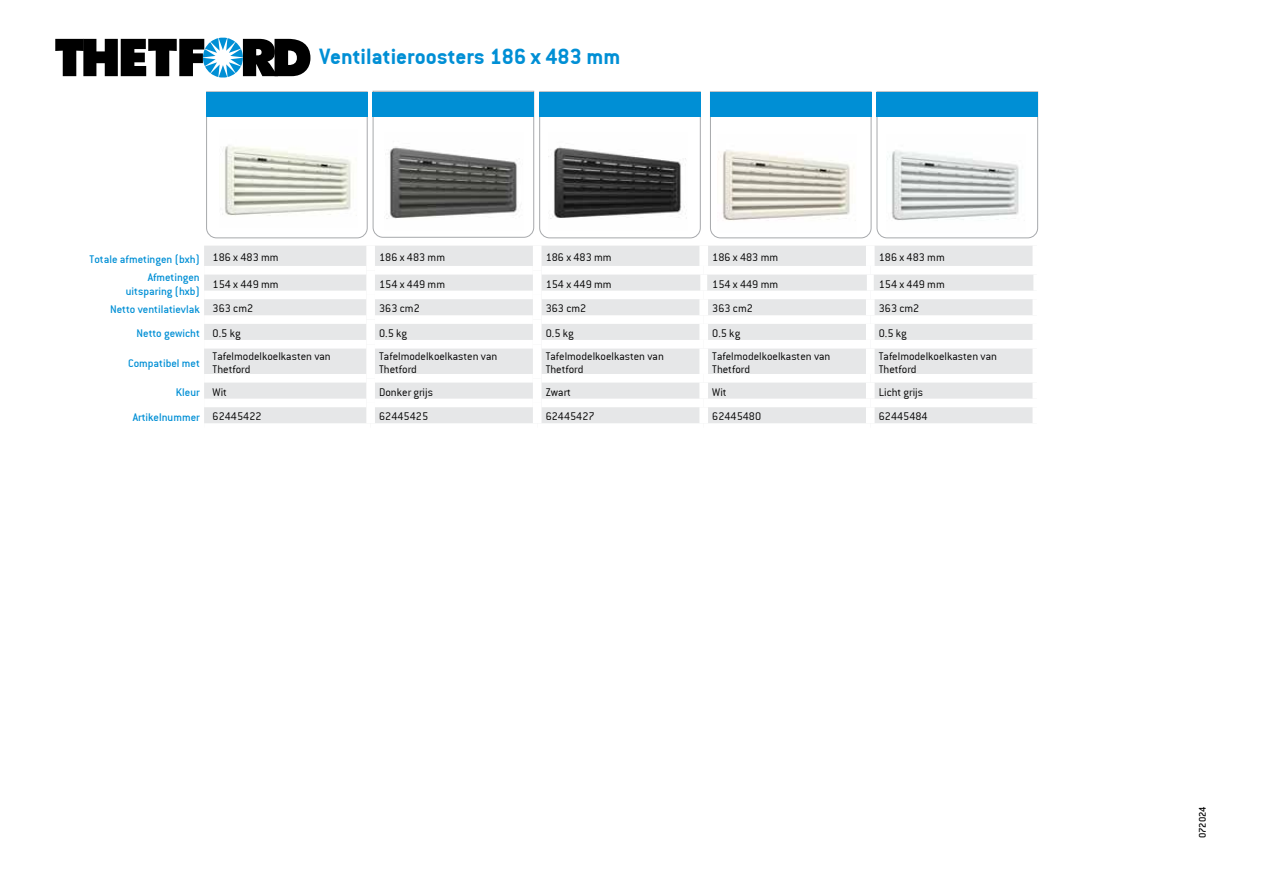
<style>
.page{position:relative;width:1263px;height:893px;background:#fff}
.page>*{position:absolute;margin:0;border:0;box-sizing:border-box;transform-origin:0 0}
.t1{font:700 24px "Conduit IT Cbold";color:#008fd5}
.t2{font:300 12px/13.5px "Conduit IT Clight";color:#000}
.t3{font:500 12px/13.5px "Conduit IT Cmedium";color:#008fd5;text-align:right}
.t4{font:500 10.5px "Conduit IT Cmedium";color:#000}
.s1{font-family:"Conduit IT Clight";font-weight:300;color:#000}
</style>
<div class="page">
<div style="left:204px;top:246px;width:829px;height:177px;background:#e6e7e8"></div>
<div style="left:204px;top:266px;width:162px;height:9px;background:#fff"></div>
<div style="left:375px;top:266px;width:158px;height:9px;background:#fff"></div>
<div style="left:541px;top:266px;width:163px;height:9px;background:#fff"></div>
<div style="left:704px;top:266px;width:166px;height:9px;background:#fff"></div>
<div style="left:870px;top:266px;width:171px;height:9px;background:#fff"></div>
<div style="left:204px;top:291px;width:162px;height:8px;background:#fff"></div>
<div style="left:375px;top:291px;width:158px;height:8px;background:#fff"></div>
<div style="left:541px;top:291px;width:163px;height:8px;background:#fff"></div>
<div style="left:704px;top:291px;width:166px;height:8px;background:#fff"></div>
<div style="left:870px;top:291px;width:171px;height:8px;background:#fff"></div>
<div style="left:204px;top:315px;width:162px;height:9px;background:#fff"></div>
<div style="left:375px;top:315px;width:158px;height:9px;background:#fff"></div>
<div style="left:541px;top:315px;width:163px;height:9px;background:#fff"></div>
<div style="left:704px;top:315px;width:166px;height:9px;background:#fff"></div>
<div style="left:870px;top:315px;width:171px;height:9px;background:#fff"></div>
<div style="left:204px;top:340px;width:162px;height:9px;background:#fff"></div>
<div style="left:375px;top:340px;width:158px;height:9px;background:#fff"></div>
<div style="left:541px;top:340px;width:163px;height:9px;background:#fff"></div>
<div style="left:704px;top:340px;width:166px;height:9px;background:#fff"></div>
<div style="left:870px;top:340px;width:171px;height:9px;background:#fff"></div>
<div style="left:204px;top:374px;width:162px;height:9px;background:#fff"></div>
<div style="left:375px;top:374px;width:158px;height:9px;background:#fff"></div>
<div style="left:541px;top:374px;width:163px;height:9px;background:#fff"></div>
<div style="left:704px;top:374px;width:166px;height:9px;background:#fff"></div>
<div style="left:870px;top:374px;width:171px;height:9px;background:#fff"></div>
<div style="left:204px;top:399px;width:162px;height:8px;background:#fff"></div>
<div style="left:375px;top:399px;width:158px;height:8px;background:#fff"></div>
<div style="left:541px;top:399px;width:163px;height:8px;background:#fff"></div>
<div style="left:704px;top:399px;width:166px;height:8px;background:#fff"></div>
<div style="left:870px;top:399px;width:171px;height:8px;background:#fff"></div>
<div style="left:366px;top:246px;width:9px;height:24px;background:#fff"></div>
<div style="left:366px;top:270px;width:9px;height:25px;background:#fff"></div>
<div style="left:366px;top:295px;width:9px;height:25px;background:#fff"></div>
<div style="left:366px;top:320px;width:9px;height:24px;background:#fff"></div>
<div style="left:366px;top:344px;width:9px;height:34px;background:#fff"></div>
<div style="left:366px;top:378px;width:9px;height:25px;background:#fff"></div>
<div style="left:366px;top:403px;width:9px;height:20px;background:#fff"></div>
<div style="left:699px;top:246px;width:9px;height:20px;background:#fff"></div>
<div style="left:866px;top:246px;width:9px;height:20px;background:#fff"></div>
<div style="left:1032px;top:246px;width:9px;height:20px;background:#fff"></div>
<div style="left:699px;top:299px;width:9px;height:16px;background:#fff"></div>
<div style="left:866px;top:299px;width:9px;height:16px;background:#fff"></div>
<div style="left:1032px;top:299px;width:9px;height:16px;background:#fff"></div>
<div style="left:699px;top:324px;width:9px;height:16px;background:#fff"></div>
<div style="left:866px;top:324px;width:9px;height:16px;background:#fff"></div>
<div style="left:1032px;top:324px;width:9px;height:16px;background:#fff"></div>
<div style="left:699px;top:349px;width:9px;height:25px;background:#fff"></div>
<div style="left:866px;top:349px;width:9px;height:25px;background:#fff"></div>
<div style="left:1032px;top:349px;width:9px;height:25px;background:#fff"></div>
<div style="left:699px;top:383px;width:9px;height:16px;background:#fff"></div>
<div style="left:866px;top:383px;width:9px;height:16px;background:#fff"></div>
<div style="left:1032px;top:383px;width:9px;height:16px;background:#fff"></div>
<div style="left:699px;top:407px;width:9px;height:16px;background:#fff"></div>
<div style="left:866px;top:407px;width:9px;height:16px;background:#fff"></div>
<div style="left:1032px;top:407px;width:9px;height:16px;background:#fff"></div>
<div style="left:700px;top:275px;width:7px;height:16px;background:#fff"></div>
<div style="left:867px;top:275px;width:7px;height:16px;background:#fff"></div>
<div style="left:533px;top:246px;width:8px;height:24px;background:#fff"></div>
<div style="left:533px;top:270px;width:8px;height:25px;background:#fff"></div>
<div style="left:533px;top:295px;width:8px;height:25px;background:#fff"></div>
<div style="left:533px;top:320px;width:8px;height:24px;background:#fff"></div>
<div style="left:533px;top:344px;width:8px;height:34px;background:#fff"></div>
<div style="left:533px;top:378px;width:8px;height:25px;background:#fff"></div>
<div style="left:533px;top:403px;width:8px;height:20px;background:#fff"></div>
<svg style="left:206px;top:91px;width:495px;height:147px"></svg>
<svg style="left:710px;top:91px;width:328px;height:147px"></svg>
<div style="left:206px;top:92px;width:161px;height:24px;background:#008fd5"></div>
<div style="left:373px;top:92px;width:161px;height:24px;background:#008fd5"></div>
<div style="left:539px;top:92px;width:162px;height:24px;background:#008fd5"></div>
<div style="left:710px;top:92px;width:161px;height:24px;background:#008fd5"></div>
<div style="left:877px;top:92px;width:161px;height:24px;background:#008fd5"></div>
<svg style="left:55px;top:37px;width:255px;height:40px"></svg>
<h1 class="t1" style="left:319px;top:43px;width:303px">Ventilatieroosters 186 x 483 mm</h1>
<p class="t3" style="left:90px;top:253px;width:190px">Totale afmetingen (bxh) <sup>186</sup> <sup>x</sup> <sup>483</sup> <sup>mm</sup></p>
<p class="t2" style="left:379px;top:250px;width:67px">186 x 483 mm</p>
<p class="t2" style="left:546px;top:250px;width:67px">186 x 483 mm</p>
<p class="t2" style="left:712px;top:250px;width:67px">186 x 483 mm</p>
<p class="t2" style="left:879px;top:250px;width:67px">186 x 483 mm</p>
<p class="t3" style="left:126px;top:270px;width:75px">Afmetingen uitsparing (hxb)</p>
<p class="t2" style="left:213px;top:277px;width:67px">154 x 449 mm</p>
<p class="t2" style="left:379px;top:277px;width:67px">154 x 449 mm</p>
<p class="t2" style="left:546px;top:277px;width:67px">154 x 449 mm</p>
<p class="t2" style="left:712px;top:277px;width:67px">154 x 449 mm</p>
<p class="t2" style="left:879px;top:277px;width:67px">154 x 449 mm</p>
<p class="t3" style="left:110px;top:302px;width:145px">Netto ventilatievlak <span class="s1">363 cm2</span></p>
<p class="t2" style="left:379px;top:302px;width:42px">363 cm2</p>
<p class="t2" style="left:546px;top:302px;width:42px">363 cm2</p>
<p class="t2" style="left:712px;top:302px;width:42px">363 cm2</p>
<p class="t2" style="left:879px;top:302px;width:42px">363 cm2</p>
<p class="t3" style="left:137px;top:327px;width:105px">Netto gewicht <span class="s1">0.5 kg</span></p>
<p class="t2" style="left:379px;top:327px;width:29px">0.5 kg</p>
<p class="t2" style="left:546px;top:327px;width:29px">0.5 kg</p>
<p class="t2" style="left:712px;top:327px;width:29px">0.5 kg</p>
<p class="t2" style="left:879px;top:327px;width:29px">0.5 kg</p>
<p class="t3" style="left:128px;top:356px;width:73px">Compatibel met</p>
<p class="t2" style="left:213px;top:349px;width:120px">Tafelmodelkoelkasten van<br>Thetford</p>
<p class="t2" style="left:379px;top:349px;width:120px">Tafelmodelkoelkasten van<br>Thetford</p>
<p class="t2" style="left:546px;top:349px;width:120px">Tafelmodelkoelkasten van<br>Thetford</p>
<p class="t2" style="left:712px;top:349px;width:120px">Tafelmodelkoelkasten van<br>Thetford</p>
<p class="t2" style="left:879px;top:349px;width:120px">Tafelmodelkoelkasten van<br>Thetford</p>
<p class="t3" style="left:176px;top:385px;width:52px">Kleur <span class="s1">Wit</span></p>
<p class="t2" style="left:379px;top:385px;width:55px">Donker grijs</p>
<p class="t2" style="left:546px;top:385px;width:27px">Zwart</p>
<p class="t2" style="left:712px;top:385px;width:16px">Wit</p>
<p class="t2" style="left:879px;top:385px;width:46px">Licht grijs</p>
<p class="t3" style="left:133px;top:410px;width:130px">Artikelnummer <span class="s1">62445422</span></p>
<p class="t2" style="left:379px;top:410px;width:50px">62445425</p>
<p class="t2" style="left:546px;top:410px;width:50px">62445427</p>
<p class="t2" style="left:712px;top:410px;width:50px">62445480</p>
<p class="t2" style="left:879px;top:410px;width:50px">62445484</p>
<p class="t4" style="left:1196px;top:838px;width:34px;rotate:-90deg">072024</p>
</div>
